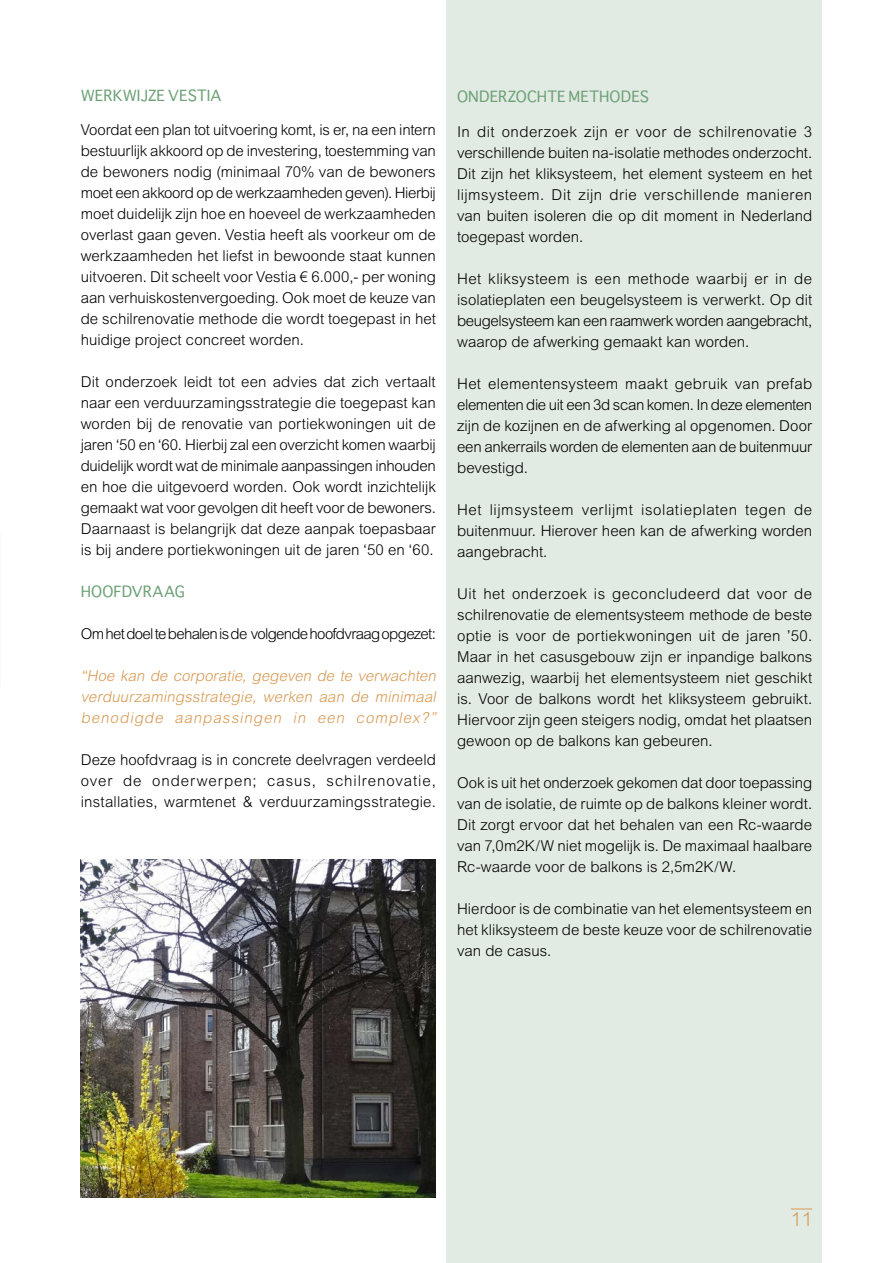
<style>
.page{position:relative;width:893px;height:1263px;background:#fff}
.page>*{position:absolute;margin:0;border:0;box-sizing:border-box;transform-origin:0 0}
.t1{font:300 19.5px "Arial MT Std";color:#d79953}
.t2{font:300 15px/21px "Arial MT Std";color:#000;text-align:justify}
.t3{font:italic 300 15px/21px "Arial MT Std";color:#d79953;text-align:justify}
.t4{font:300 15px "Arial MT Std";letter-spacing:-.045em;color:#000}
.t5{font:15px "Sathu";letter-spacing:.01em;color:#6ea177}
</style>
<div class="page">
<div style="left:446px;top:0;width:376px;height:1263px;background:#e2ebe3"></div>
<img style="left:81px;top:859px;width:355px;height:338px">
<svg style="left:791px;top:1209px;width:21px;height:1px"></svg>
<p class="t5" style="left:81px;top:83px;width:142px">WERKWIJZE VESTIA</p>
<p class="t2" style="left:81px;top:119px;width:357px">Voordat een plan tot uitvoering komt, is er, na een intern bestuurlijk akkoord op de investering, toestemming van de bewoners nodig (minimaal 70% van de bewoners moet een akkoord op de werkzaamheden geven). Hierbij moet duidelijk zijn hoe en hoeveel de werkzaamheden overlast gaan geven. Vestia heeft als voorkeur om de werkzaamheden het liefst in bewoonde staat kunnen uitvoeren. Dit scheelt voor Vestia € 6.000,- per woning aan verhuiskostenvergoeding. Ook moet de keuze van de schilrenovatie methode die wordt toegepast in het huidige project concreet worden.</p>
<p class="t2" style="left:81px;top:371px;width:357px">Dit onderzoek leidt tot een advies dat zich vertaalt naar een verduurzamingsstrategie die toegepast kan worden bij de renovatie van portiekwoningen uit de jaren ‘50 en ‘60. Hierbij zal een overzicht komen waarbij duidelijk wordt wat de minimale aanpassingen inhouden en hoe die uitgevoerd worden. Ook wordt inzichtelijk gemaakt wat voor gevolgen dit heeft voor de bewoners.<br>Daarnaast is belangrijk dat deze aanpak toepasbaar is bij andere portiekwoningen uit de jaren ‘50 en ‘60.</p>
<p class="t5" style="left:81px;top:579px;width:106px">HOOFDVRAAG</p>
<p class="t4" style="left:81px;top:625px;width:357px">Om het doel te behalen is de volgende hoofdvraag opgezet:</p>
<p class="t3" style="left:81px;top:665px;width:360px">“Hoe kan de corporatie, gegeven de te verwachten verduurzamingsstrategie, werken aan de minimaal benodigde aanpassingen in een complex?”</p>
<p class="t2" style="left:81px;top:749px;width:357px">Deze hoofdvraag is in concrete deelvragen verdeeld over de onderwerpen; casus, schilrenovatie, installaties, warmtenet &amp; verduurzamingsstrategie.</p>
<p class="t5" style="left:457px;top:84px;width:193px">ONDERZOCHTE METHODES</p>
<p class="t2" style="left:457px;top:121px;width:357px">In dit onderzoek zijn er voor de schilrenovatie 3 verschillende buiten na-isolatie methodes onderzocht.<br>Dit zijn het kliksysteem, het element systeem en het lijmsysteem. Dit zijn drie verschillende manieren van buiten isoleren die op dit moment in Nederland toegepast worden.</p>
<p class="t2" style="left:457px;top:268px;width:357px">Het kliksysteem is een methode waarbij er in de isolatieplaten een beugelsysteem is verwerkt. Op dit beugelsysteem kan een raamwerk worden aangebracht, waarop de afwerking gemaakt kan worden.</p>
<p class="t2" style="left:457px;top:373px;width:357px">Het elementensysteem maakt gebruik van prefab elementen die uit een 3d scan komen. In deze elementen zijn de kozijnen en de afwerking al opgenomen. Door een ankerrails worden de elementen aan de buitenmuur bevestigd.</p>
<p class="t2" style="left:457px;top:499px;width:357px">Het lijmsysteem verlijmt isolatieplaten tegen de buitenmuur. Hierover heen kan de afwerking worden aangebracht.</p>
<p class="t2" style="left:457px;top:583px;width:357px">Uit het onderzoek is geconcludeerd dat voor de schilrenovatie de elementsysteem methode de beste optie is voor de portiekwoningen uit de jaren ’50.<br>Maar in het casusgebouw zijn er inpandige balkons aanwezig, waarbij het elementsysteem niet geschikt is. Voor de balkons wordt het kliksysteem gebruikt.<br>Hiervoor zijn geen steigers nodig, omdat het plaatsen gewoon op de balkons kan gebeuren.</p>
<p class="t2" style="left:457px;top:772px;width:357px">Ook is uit het onderzoek gekomen dat door toepassing van de isolatie, de ruimte op de balkons kleiner wordt.<br>Dit zorgt ervoor dat het behalen van een Rc-waarde van 7,0m2K/W niet mogelijk is. De maximaal haalbare Rc-waarde voor de balkons is 2,5m2K/W.</p>
<p class="t2" style="left:457px;top:898px;width:357px">Hierdoor is de combinatie van het elementsysteem en het kliksysteem de beste keuze voor de schilrenovatie van de casus.</p>
<h1 class="t1" style="left:791px;top:1208px;width:23px">11</h1>
</div>
